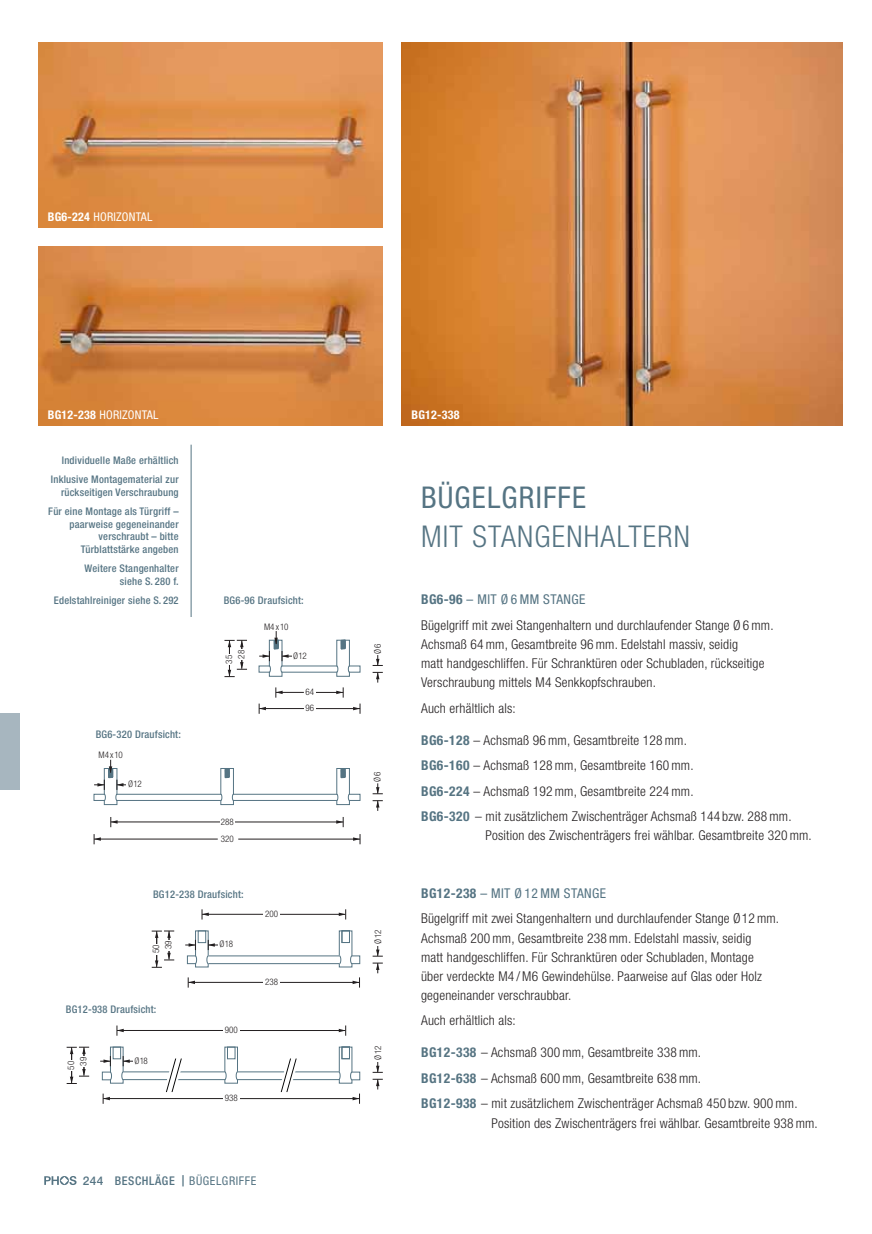
<style>
.page{position:relative;width:872px;height:1234px;background:#fff}
.page>*{position:absolute;margin:0;border:0;box-sizing:border-box;transform-origin:0 0}
.t1{font:300 condensed 30px "Helvetica Neue LT Std";letter-spacing:.04em;color:#557483}
.t2{font:condensed 30px "Helvetica Neue LT Std";letter-spacing:.04em;color:#557483}
.t3{font:300 condensed 13.5px/25.5px "Helvetica Neue LT Std";letter-spacing:.015em;color:#231f20}
.t4{font:condensed 12px "Helvetica Neue LT Std";letter-spacing:.02em;color:#fff}
.t5{font:condensed 12px "Helvetica Neue LT Std";letter-spacing:.05em;color:#557483}
.t6{font:700 condensed 12px "Helvetica Neue LT Std";letter-spacing:.02em;color:#fff}
.t7{font:500 condensed 10.5px/12.8px "Helvetica Neue LT Std";letter-spacing:.02em;color:#557483;text-align:right}
.t8{font:300 condensed 9px/17.2px "Helvetica Neue LT Std";color:#231f20}
.s1{font-weight:700}
.s2{font-weight:500;font-stretch:normal}
.s3{font-weight:500}
.s4{font-weight:500;font-stretch:normal;font-size:11.25px}
.s5{font-weight:700;color:#557483}
.s6{font-weight:400;color:#557483}
.s7{font-weight:700;color:#567482}
</style>
<div class="page">
<img style="left:402px;top:43px;width:440px;height:382px">
<img style="left:38px;top:43px;width:345px;height:184px">
<img style="left:38px;top:247px;width:345px;height:178px">
<hr style="left:278px;top:913px;width:67px;height:1px;background:#231f20">
<hr style="left:202px;top:913px;width:64px;height:1px;background:#231f20">
<svg style="left:339px;top:909px;width:7px;height:10px"></svg>
<svg style="left:202px;top:909px;width:7px;height:10px"></svg>
<div style="left:263px;top:910px;width:17px;height:8px;background:#fff"></div>
<svg style="left:372px;top:962px;width:11px;height:11px"></svg>
<svg style="left:372px;top:946px;width:11px;height:10px"></svg>
<svg style="left:152px;top:930px;width:22px;height:37px"></svg>
<div style="left:153px;top:943px;width:8px;height:10px;background:#fff"></div>
<hr style="left:278px;top:981px;width:81px;height:1px;background:#231f20">
<hr style="left:188px;top:981px;width:78px;height:1px;background:#231f20">
<svg style="left:352px;top:977px;width:8px;height:10px"></svg>
<svg style="left:188px;top:977px;width:7px;height:10px"></svg>
<div style="left:263px;top:978px;width:17px;height:8px;background:#fff"></div>
<svg style="left:185px;top:930px;width:175px;height:37px"></svg>
<hr style="left:237px;top:1029px;width:108px;height:1px;background:#231f20">
<hr style="left:117px;top:1029px;width:109px;height:1px;background:#231f20">
<svg style="left:339px;top:1025px;width:7px;height:10px"></svg>
<svg style="left:117px;top:1025px;width:7px;height:10px"></svg>
<div style="left:223px;top:1026px;width:16px;height:8px;background:#fff"></div>
<svg style="left:372px;top:1078px;width:11px;height:11px"></svg>
<svg style="left:372px;top:1062px;width:11px;height:10px"></svg>
<svg style="left:67px;top:1046px;width:22px;height:37px"></svg>
<div style="left:68px;top:1059px;width:7px;height:11px;background:#fff"></div>
<svg style="left:100px;top:1046px;width:260px;height:57px"></svg>
<div style="left:94px;top:793px;width:266px;height:7px;border:1px solid #557483"></div>
<svg style="left:372px;top:800px;width:11px;height:10px"></svg>
<svg style="left:372px;top:783px;width:11px;height:11px"></svg>
<hr style="left:233px;top:821px;width:110px;height:1px;background:#231f20">
<hr style="left:111px;top:821px;width:112px;height:1px;background:#231f20">
<svg style="left:336px;top:817px;width:8px;height:10px"></svg>
<svg style="left:110px;top:817px;width:8px;height:10px"></svg>
<div style="left:220px;top:818px;width:14px;height:7px;background:#fff"></div>
<hr style="left:238px;top:838px;width:122px;height:1px;background:#231f20">
<hr style="left:94px;top:838px;width:124px;height:1px;background:#231f20">
<svg style="left:353px;top:834px;width:8px;height:10px"></svg>
<svg style="left:94px;top:834px;width:7px;height:10px"></svg>
<svg style="left:94px;top:759px;width:33px;height:46px"></svg>
<svg style="left:220px;top:768px;width:14px;height:37px"></svg>
<svg style="left:336px;top:768px;width:14px;height:37px"></svg>
<svg style="left:224px;top:640px;width:23px;height:37px"></svg>
<svg style="left:372px;top:672px;width:11px;height:10px"></svg>
<svg style="left:372px;top:655px;width:11px;height:11px"></svg>
<svg style="left:316px;top:687px;width:28px;height:10px"></svg>
<svg style="left:275px;top:687px;width:29px;height:10px"></svg>
<div style="left:238px;top:649px;width:8px;height:10px;background:#fff"></div>
<div style="left:226px;top:654px;width:7px;height:10px;background:#fff"></div>
<hr style="left:316px;top:708px;width:44px;height:1px;background:#231f20">
<hr style="left:259px;top:708px;width:45px;height:1px;background:#231f20">
<svg style="left:353px;top:703px;width:8px;height:10px"></svg>
<svg style="left:259px;top:703px;width:7px;height:10px"></svg>
<svg style="left:259px;top:631px;width:33px;height:46px"></svg>
<svg style="left:336px;top:639px;width:14px;height:38px"></svg>
<hr style="left:191px;top:444px;width:1px;height:173px;background:#557483">
<svg style="left:44px;top:1176px;width:33px;height:8px"></svg>
<div style="left:0;top:712px;width:19px;height:77px;background:#a7b6bf"></div>
<p class="t4" style="left:48px;top:213px;width:106px"><span class="s1">BG6-224</span> HORIZONTAL</p>
<p class="t4" style="left:48px;top:410px;width:112px"><span class="s1">BG12-238</span> HORIZONTAL</p>
<p class="t7" style="left:51px;top:451px;width:129px;line-height:19.2px">Individuelle Maße erhältlich<br>Inklusive Montagematerial zur</p>
<p class="t7" style="left:48px;top:483px;width:132px;line-height:19.2px">rückseitigen Verschraubung<br>Für eine Montage als Türgriff –</p>
<p class="t7" style="left:69px;top:518px;width:111px">paarweise gegeneinander verschraubt – bitte<br>Türblattstärke angeben</p>
<p class="t7" style="left:85px;top:563px;width:95px">Weitere Stangenhalter siehe S. 280 f.</p>
<p class="t7" style="left:54px;top:595px;width:126px">Edelstahlreiniger siehe S. 292</p>
<p class="t7" style="left:224px;top:595px;width:81px">BG6-96 Draufsicht:</p>
<p class="t7" style="left:96px;top:729px;width:87px">BG6-320 Draufsicht:</p>
<p class="t8" style="left:99px;top:747px;width:26px">M4 x 10</p>
<p class="t8" style="left:128px;top:776px;width:15px">Ø 12</p>
<p class="t8" style="left:234px;top:658px;width:10px;rotate:-90deg">28</p>
<p class="t8" style="left:221px;top:663px;width:10px;rotate:-90deg">35</p>
<p class="t8" style="left:221px;top:813px;width:14px">288<br>320</p>
<p class="t7" style="left:153px;top:888px;width:92px">BG12-238 Draufsicht:</p>
<p class="t8" style="left:161px;top:949px;width:10px;rotate:-90deg">39</p>
<p class="t8" style="left:148px;top:953px;width:10px;rotate:-90deg">50</p>
<p class="t7" style="left:66px;top:1003px;width:92px">BG12-938 Draufsicht:</p>
<p class="t8" style="left:76px;top:1065px;width:10px;rotate:-90deg">39</p>
<p class="t8" style="left:63px;top:1069px;width:10px;rotate:-90deg">50</p>
<p class="t8" style="left:134px;top:1052px;width:15px">Ø 18</p>
<p class="t8" style="left:219px;top:936px;width:15px">Ø 18</p>
<p class="t8" style="left:225px;top:1022px;width:14px">900</p>
<p class="t8" style="left:225px;top:1090px;width:14px">938</p>
<p class="t8" style="left:264px;top:619px;width:26px">M4 x 10</p>
<p class="t8" style="left:293px;top:647px;width:15px">Ø 12</p>
<p class="t8" style="left:305px;top:684px;width:10px">64</p>
<p class="t8" style="left:305px;top:700px;width:10px">96</p>
<p class="t8" style="left:265px;top:905px;width:14px">200</p>
<p class="t8" style="left:265px;top:974px;width:14px">238</p>
<p class="t5" style="left:83px;top:1176px;width:175px"><span class="s2">244</span> <span class="s3">BESCHLÄGE</span> <span class="s4">|</span> BÜGELGRIFFE</p>
<p class="t8" style="left:370px;top:654px;width:12px;rotate:-90deg">Ø 6</p>
<p class="t8" style="left:370px;top:781px;width:12px;rotate:-90deg">Ø 6</p>
<p class="t8" style="left:370px;top:943px;width:16px;rotate:-90deg">Ø 12</p>
<p class="t8" style="left:370px;top:1060px;width:16px;rotate:-90deg">Ø 12</p>
<p class="t6" style="left:411px;top:408px;width:50px">BG12-338</p>
<h1 class="t2" style="left:421px;top:487px;width:166px">BÜGELGRIFFE</h1>
<h1 class="t1" style="left:421px;top:525px;width:270px">MIT STANGENHALTERN</h1>
<p class="t3" style="left:421px;top:588px;width:354px"><span class="s5">BG6-96</span> <span class="s6">– MIT Ø 6 MM STANGE<br></span>Bügelgriff mit zwei Stangenhaltern und durchlaufender Stange Ø 6 mm.</p>
<p class="t3" style="left:421px;top:636px;width:345px;line-height:19.2px">Achsmaß 64 mm, Gesamtbreite 96 mm. Edelstahl massiv, seidig<br>matt handgeschliffen. Für Schranktüren oder Schubladen, rückseitige<br>Verschraubung mittels M4 Senkkopfschrauben.</p>
<p class="t3" style="left:421px;top:696px;width:96px">Auch erhältlich als:</p>
<p class="t3" style="left:421px;top:728px;width:372px"><span class="s7">BG6-128</span> – Achsmaß 96 mm, Gesamtbreite 128 mm.<br><span class="s7">BG6-160</span> – Achsmaß 128 mm, Gesamtbreite 160 mm.<br><span class="s7">BG6-224</span> – Achsmaß 192 mm, Gesamtbreite 224 mm.<br><span class="s5">BG6-320</span> – mit zusätzlichem Zwischenträger Achsmaß 144 bzw. 288 mm.</p>
<p class="t3" style="left:485px;top:824px;width:328px">Position des Zwischenträgers frei wählbar. Gesamtbreite 320 mm.</p>
<p class="t3" style="left:421px;top:881px;width:359px"><span class="s5">BG12-238</span> <span class="s6">– MIT Ø 12 MM STANGE<br></span>Bügelgriff mit zwei Stangenhaltern und durchlaufender Stange Ø 12 mm.</p>
<p class="t3" style="left:421px;top:929px;width:342px;line-height:19.2px">Achsmaß 200 mm, Gesamtbreite 238 mm. Edelstahl massiv, seidig matt handgeschliffen. Für Schranktüren oder Schubladen, Montage über verdeckte M4 / M6 Gewindehülse. Paarweise auf Glas oder Holz gegeneinander verschraubbar.</p>
<p class="t3" style="left:421px;top:1009px;width:96px">Auch erhältlich als:</p>
<p class="t3" style="left:421px;top:1041px;width:378px"><span class="s7">BG12-338</span> – Achsmaß 300 mm, Gesamtbreite 338 mm.<br><span class="s5">B</span><span class="s7">G12-638</span> – Achsmaß 600 mm, Gesamtbreite 638 mm.<br><span class="s5">BG12-938</span> – mit zusätzlichem Zwischenträger Achsmaß 450 bzw. 900 mm.</p>
<p class="t3" style="left:491px;top:1111px;width:328px">Position des Zwischenträgers frei wählbar. Gesamtbreite 938 mm.</p>
</div>
